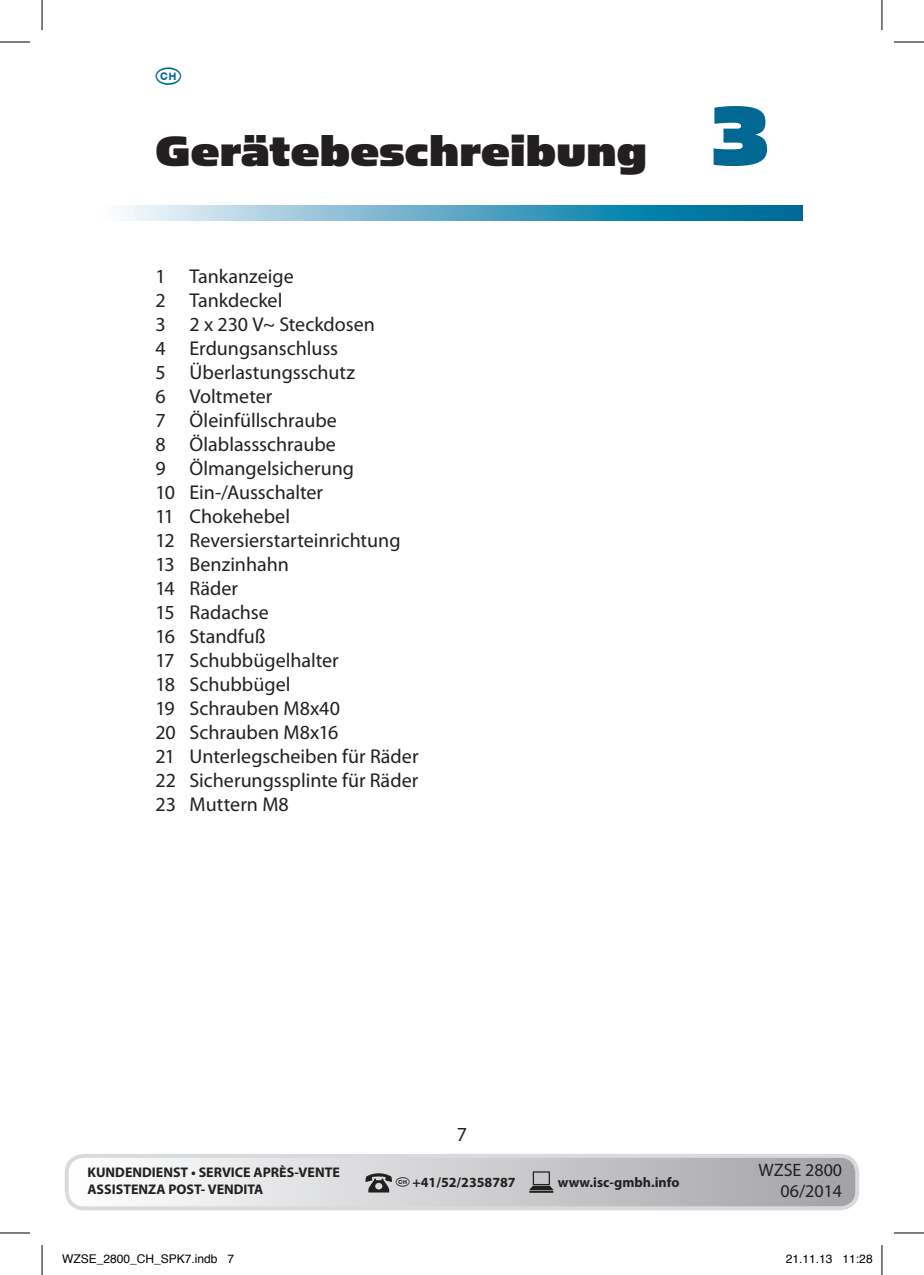
<style>
.page{position:relative;width:924px;height:1275px;background:#fff}
.page>*{position:absolute;margin:0;border:0;box-sizing:border-box;transform-origin:0 0}
.t1{font:48px "Simian Text Gorilla";letter-spacing:.005em;color:#231f20}
.t2{font:26px "National Codes Europe";color:#006893}
.t3{font:20px/24px "Myriad Pro";color:#231f20}
.t4{font:18px/21.6px "Myriad Pro";color:#231f20;text-align:right}
.t5{font:700 14px/16.8px "Myriad Pro";color:#231f20}
.t6{font:12px "Helvetica";color:#000}
.s1{font-size:96px;color:#006893}
</style>
<div class="page">
<svg style="left:124px;top:205px;width:678px;height:16px;background:#5fa9c6"></svg>
<div style="left:67px;top:1155px;width:789px;height:53px;background:linear-gradient(to right,#fff,#a3a3a7);border-radius:17px"></div>
<div style="left:65px;top:1153px;width:793px;height:57px;border:4px solid #d9dadc;border-radius:17px"></div>
<svg style="left:529px;top:1171px;width:24px;height:21px"></svg>
<svg style="left:365px;top:1173px;width:27px;height:19px"></svg>
<hr style="left:0;top:42px;width:30px;height:1px;background:#000">
<hr style="left:893px;top:42px;width:30px;height:1px;background:#000">
<hr style="left:0;top:1232px;width:30px;height:1px;background:#000">
<hr style="left:893px;top:1232px;width:30px;height:1px;background:#000">
<hr style="left:42px;top:0;width:1px;height:30px;background:#000">
<hr style="left:42px;top:1245px;width:1px;height:30px;background:#000">
<hr style="left:881px;top:0;width:1px;height:30px;background:#000">
<hr style="left:881px;top:1245px;width:1px;height:30px;background:#000">
<h2 class="t2" style="left:155px;top:56px;width:27px">h</h2>
<h1 class="t1" style="left:155px;top:124px;width:614px">Gerätebeschreibung <span class="s1">3</span></h1>
<p class="t3" style="left:155px;top:264px;width:264px">1 Tankanzeige<br>2 Tankdeckel<br>3 2 x 230 V~ Steckdosen<br>4 Erdungsanschluss<br>5 Überlastungsschutz<br>6 Voltmeter<br>7 Öleinfüllschraube<br>8 Ölablassschraube<br>9 Ölmangelsicherung<br>10 Ein-/Ausschalter<br>11 Chokehebel<br>12 Reversierstarteinrichtung<br>13 Benzinhahn<br>14 Räder<br>15 Radachse<br>16 Standfuß<br>17 Schubbügelhalter<br>18 Schubbügel<br>19 Schrauben M8x40<br>20 Schrauben M8x16<br>21 Unterlegscheiben für Räder<br>22 Sicherungssplinte für Räder<br>23 Muttern M8</p>
<p class="t3" style="left:456px;top:1122px;width:12px">7</p>
<p class="t5" style="left:87px;top:1164px;width:254px">KUNDENDIENST • SERVICE APRÈS-VENTE<br>ASSISTENZA POST- VENDITA</p>
<p class="t5" style="left:395px;top:1174px;width:121px"><sup>h</sup> +41/52/2358787</p>
<p class="t5" style="left:557px;top:1173px;width:123px">www.isc-gmbh.info</p>
<p class="t4" style="left:758px;top:1159px;width:85px">WZSE 2800<br>06/2014</p>
<p class="t6" style="left:62px;top:1249px;width:174px">WZSE_2800_CH_SPK7.indb 7</p>
<p class="t6" style="left:785px;top:1249px;width:88px">21.11.13 11:28</p>
</div>
